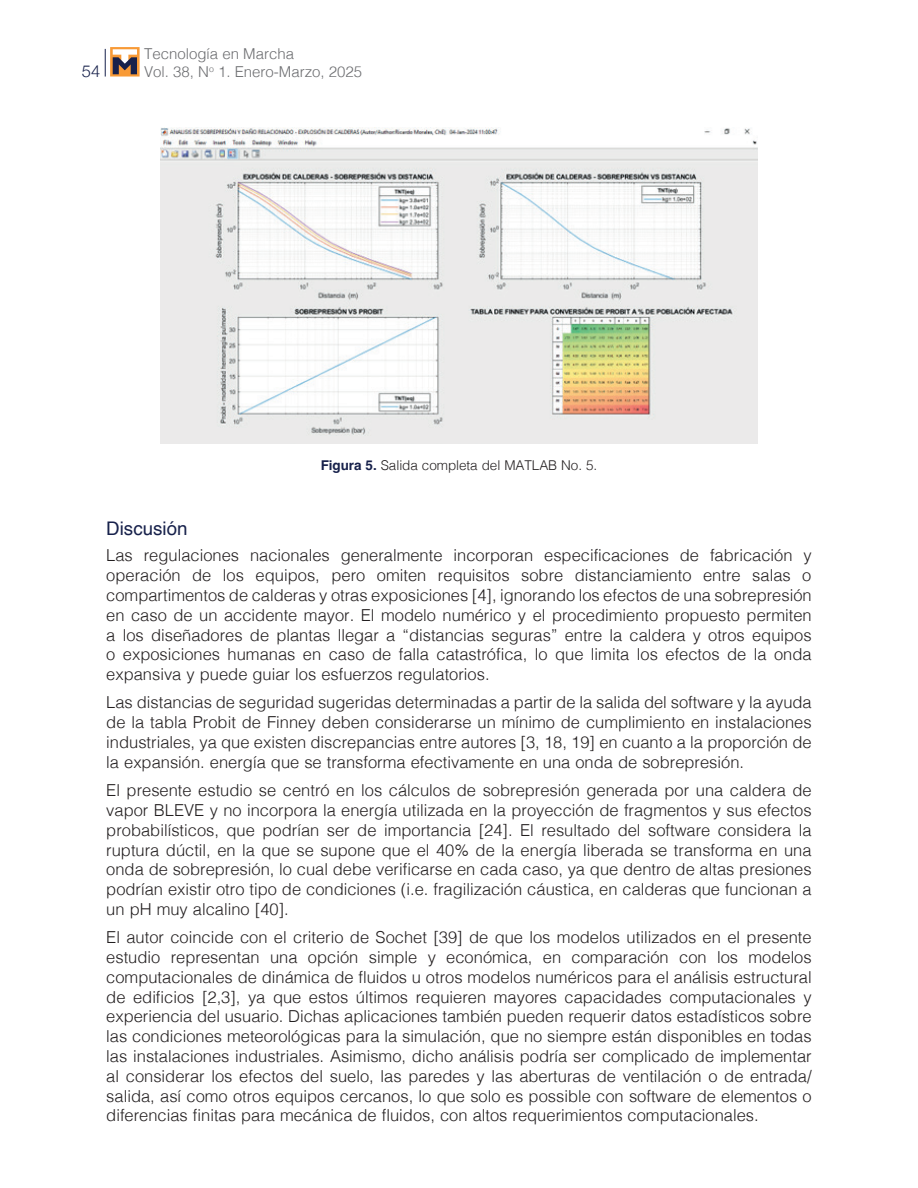
<style>
.page{position:relative;width:918px;height:1188px;background:#fff}
.page>*{position:absolute;margin:0;border:0;box-sizing:border-box;transform-origin:0 0}
.t1{font:18.75px "Helvetica";color:#17214b}
.t2{font:300 16.5px/19.8px "Helvetica";color:#231f20;text-align:justify}
.t3{font:300 16.5px "Helvetica Neue";color:#17214b}
.t4{font:300 15px/18px "Helvetica";color:#6c6d70}
.t5{font:300 13.5px "Helvetica";letter-spacing:-.005em;color:#231f20}
.s1{font-weight:700;color:#17214b}
</style>
<div class="page">
<svg style="left:105px;top:49px;width:1px;height:28px"></svg>
<svg style="left:110px;top:47px;width:30px;height:30px"></svg>
<svg style="left:113px;top:49px;width:24px;height:25px"></svg>
<img style="left:161px;top:128px;width:596px;height:316px">
<p class="t3" style="left:82px;top:57px;width:20px">54</p>
<p class="t4" style="left:144px;top:43px;width:220px">Tecnología en Marcha<br>Vol. 38, N<sup>o</sup> 1. Enero-Marzo, 2025</p>
<p class="t5" style="left:321px;top:454px;width:278px"><span class="s1">Figura 5.</span> Salida completa del MATLAB No. 5.</p>
<p class="t1" style="left:106px;top:514px;width:83px">Discusión</p>
<p class="t2" style="left:106px;top:544px;width:707px">Las regulaciones nacionales generalmente incorporan especificaciones de fabricación y operación de los equipos, pero omiten requisitos sobre distanciamiento entre salas o compartimentos de calderas y otras exposiciones [4], ignorando los efectos de una sobrepresión en caso de un accidente mayor. El modelo numérico y el procedimiento propuesto permiten a los diseñadores de plantas llegar a “distancias seguras” entre la caldera y otros equipos o exposiciones humanas en caso de falla catastrófica, lo que limita los efectos de la onda expansiva y puede guiar los esfuerzos regulatorios.</p>
<p class="t2" style="left:106px;top:692px;width:707px">Las distancias de seguridad sugeridas determinadas a partir de la salida del software y la ayuda de la tabla Probit de Finney deben considerarse un mínimo de cumplimiento en instalaciones industriales, ya que existen discrepancias entre autores [3, 18, 19] en cuanto a la proporción de la expansión. energía que se transforma efectivamente en una onda de sobrepresión.</p>
<p class="t2" style="left:106px;top:779px;width:707px">El presente estudio se centró en los cálculos de sobrepresión generada por una caldera de vapor BLEVE y no incorpora la energía utilizada en la proyección de fragmentos y sus efectos probabilísticos, que podrían ser de importancia [24]. El resultado del software considera la ruptura dúctil, en la que se supone que el 40% de la energía liberada se transforma en una onda de sobrepresión, lo cual debe verificarse en cada caso, ya que dentro de altas presiones podrían existir otro tipo de condiciones (i.e. fragilización cáustica, en calderas que funcionan a un pH muy alcalino [40].</p>
<p class="t2" style="left:106px;top:926px;width:707px">El autor coincide con el criterio de Sochet [39] de que los modelos utilizados en el presente estudio representan una opción simple y económica, en comparación con los modelos computacionales de dinámica de fluidos u otros modelos numéricos para el análisis estructural de edificios [2,3], ya que estos últimos requieren mayores capacidades computacionales y experiencia del usuario. Dichas aplicaciones también pueden requerir datos estadísticos sobre las condiciones meteorológicas para la simulación, que no siempre están disponibles en todas las instalaciones industriales. Asimismo, dicho análisis podría ser complicado de implementar al considerar los efectos del suelo, las paredes y las aberturas de ventilación o de entrada/ salida, así como otros equipos cercanos, lo que solo es possible con software de elementos o diferencias finitas para mecánica de fluidos, con altos requerimientos computacionales.</p>
</div>
